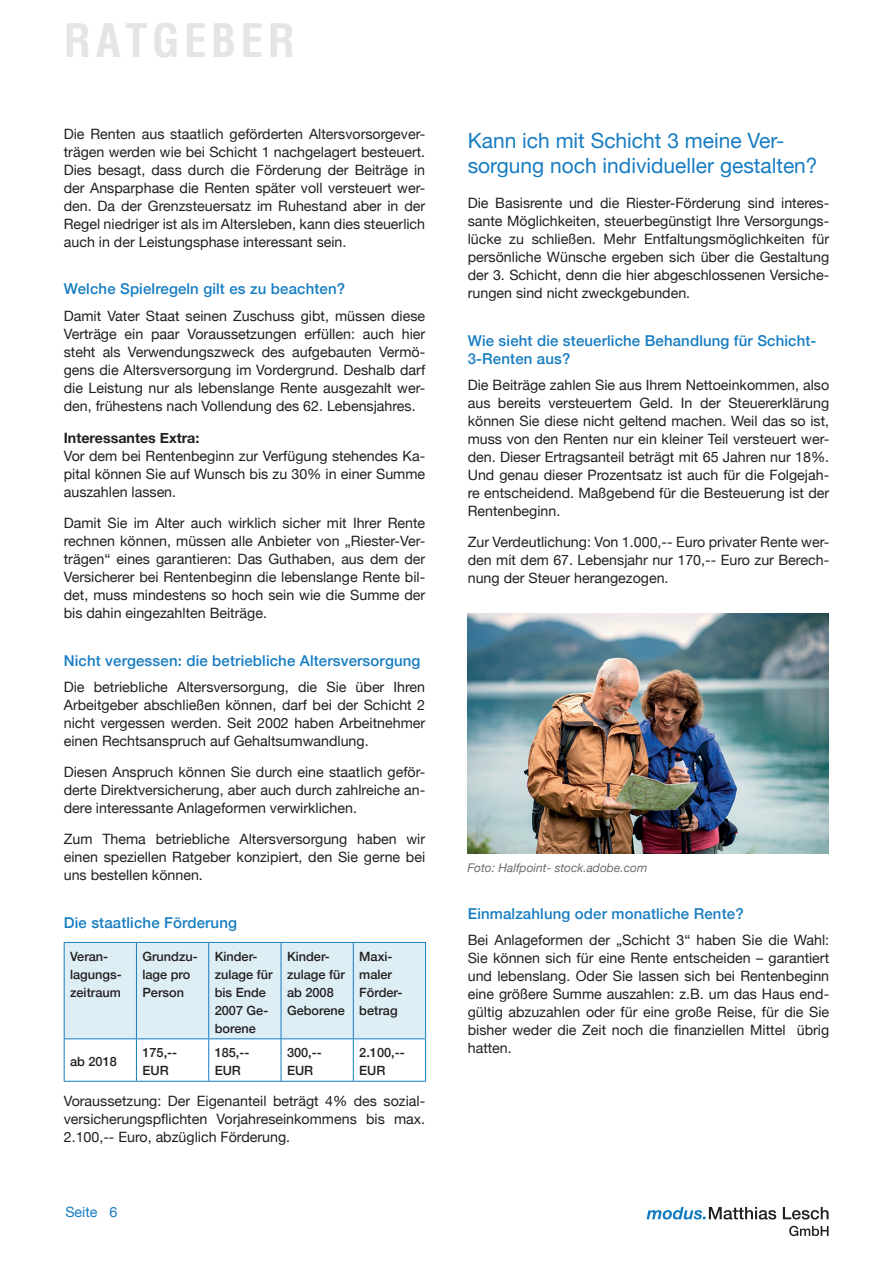
<style>
.page{position:relative;width:893px;height:1263px;background:#fff}
.page>*{position:absolute;margin:0;border:0;box-sizing:border-box;transform-origin:0 0}
.t1{font:700 condensed 45px "Helvetica";letter-spacing:.1em;color:#e6e4e5}
.t2{font:21px/25.2px "Helvetica Neue";color:#177dc2}
.t3{font:500 15px/18px "Helvetica Neue";letter-spacing:.01em;color:#177dc2}
.t4{font:14.25px/18px "Helvetica Neue";color:#231f20;text-align:justify}
.t5{font:700 14.25px "Helvetica Neue";color:#231f20}
.t6{font:14.25px "Helvetica Neue";color:#147dc2}
.t7{font:500 12.75px/18px "Helvetica Neue";color:#231f20}
.t8{font:italic 12px "Helvetica Neue";color:#6c6d70}
</style>
<div class="page">
<svg style="left:789px;top:1226px;width:40px;height:10px"></svg>
<svg style="left:646px;top:1207px;width:182px;height:12px"></svg>
<svg style="left:65px;top:943px;width:360px;height:138px"></svg>
<hr style="left:64px;top:942px;width:72px;height:1px;background:#147dc2">
<hr style="left:64px;top:943px;width:1px;height:95px;background:#147dc2">
<hr style="left:136px;top:942px;width:73px;height:1px;background:#147dc2">
<hr style="left:136px;top:943px;width:1px;height:95px;background:#147dc2">
<hr style="left:209px;top:942px;width:72px;height:1px;background:#147dc2">
<hr style="left:208px;top:943px;width:1px;height:95px;background:#147dc2">
<hr style="left:281px;top:942px;width:72px;height:1px;background:#147dc2">
<hr style="left:281px;top:943px;width:1px;height:95px;background:#147dc2">
<hr style="left:353px;top:942px;width:73px;height:1px;background:#147dc2">
<hr style="left:353px;top:943px;width:1px;height:95px;background:#147dc2">
<hr style="left:425px;top:943px;width:1px;height:95px;background:#147dc2">
<hr style="left:64px;top:1038px;width:72px;height:1px;background:#147dc2">
<hr style="left:64px;top:1039px;width:1px;height:42px;background:#147dc2">
<hr style="left:136px;top:1038px;width:73px;height:1px;background:#147dc2">
<hr style="left:136px;top:1039px;width:1px;height:42px;background:#147dc2">
<hr style="left:209px;top:1038px;width:72px;height:1px;background:#147dc2">
<hr style="left:208px;top:1039px;width:1px;height:42px;background:#147dc2">
<hr style="left:281px;top:1038px;width:72px;height:1px;background:#147dc2">
<hr style="left:281px;top:1039px;width:1px;height:42px;background:#147dc2">
<hr style="left:353px;top:1038px;width:73px;height:1px;background:#147dc2">
<hr style="left:353px;top:1039px;width:1px;height:42px;background:#147dc2">
<hr style="left:425px;top:1039px;width:1px;height:42px;background:#147dc2">
<hr style="left:64px;top:1081px;width:72px;height:1px;background:#147dc2">
<hr style="left:136px;top:1081px;width:73px;height:1px;background:#147dc2">
<hr style="left:209px;top:1081px;width:72px;height:1px;background:#147dc2">
<hr style="left:281px;top:1081px;width:72px;height:1px;background:#147dc2">
<hr style="left:353px;top:1081px;width:73px;height:1px;background:#147dc2">
<img style="left:467px;top:613px;width:362px;height:240px">
<h1 class="t1" style="left:64px;top:11px;width:233px">RATGEBER</h1>
<p class="t4" style="left:64px;top:125px;width:363px">Die Renten aus staatlich geförderten Altersvorsorgever&shy;trägen werden wie bei Schicht 1 nachgelagert besteuert.<br>Dies besagt, dass durch die Förderung der Beiträge in der Ansparphase die Renten später voll versteuert wer&shy;den. Da der Grenzsteuersatz im Ruhestand aber in der Regel niedriger ist als im Altersleben, kann dies steuerlich auch in der Leistungsphase interessant sein.</p>
<p class="t3" style="left:64px;top:279px;width:283px">Welche Spielregeln gilt es zu beachten?</p>
<p class="t4" style="left:64px;top:308px;width:363px">Damit Vater Staat seinen Zuschuss gibt, müssen diese Verträge ein paar Voraussetzungen erfüllen: auch hier steht als Verwendungszweck des aufgebauten Vermö&shy;gens die Altersversorgung im Vordergrund. Deshalb darf die Leistung nur als lebenslange Rente ausgezahlt wer&shy;den, frühestens nach Vollendung des 62. Lebensjahres.</p>
<p class="t5" style="left:64px;top:427px;width:137px">Interessantes Extra:</p>
<p class="t4" style="left:64px;top:448px;width:363px">Vor dem bei Rentenbeginn zur Verfügung stehendes Ka&shy;pital können Sie auf Wunsch bis zu 30% in einer Summe auszahlen lassen.</p>
<p class="t4" style="left:64px;top:515px;width:363px">Damit Sie im Alter auch wirklich sicher mit Ihrer Rente rechnen können, müssen alle Anbieter von „Riester-Ver&shy;trägen“ eines garantieren: Das Guthaben, aus dem der Versicherer bei Rentenbeginn die lebenslange Rente bil&shy;det, muss mindestens so hoch sein wie die Summe der bis dahin eingezahlten Beiträge.</p>
<p class="t3" style="left:64px;top:650px;width:358px">Nicht vergessen: die betriebliche Altersversorgung</p>
<p class="t4" style="left:64px;top:679px;width:363px">Die betriebliche Altersversorgung, die Sie über Ihren Arbeitgeber abschließen können, darf bei der Schicht 2 nicht vergessen werden. Seit 2002 haben Arbeitnehmer einen Rechtsanspruch auf Gehaltsumwandlung.</p>
<p class="t4" style="left:64px;top:764px;width:363px">Diesen Anspruch können Sie durch eine staatlich geför&shy;derte Direktversicherung, aber auch durch zahlreiche an&shy;dere interessante Anlageformen verwirklichen.</p>
<p class="t4" style="left:64px;top:830px;width:363px">Zum Thema betriebliche Altersversorgung haben wir einen speziellen Ratgeber konzipiert, den Sie gerne bei uns bestellen können.</p>
<p class="t3" style="left:64px;top:912px;width:175px">Die staatliche Förderung</p>
<p class="t7" style="left:70px;top:946px;width:53px">Veran&shy;lagungs&shy;zeitraum</p>
<p class="t7" style="left:142px;top:946px;width:57px">Grundzu&shy;lage pro<br>Person</p>
<p class="t7" style="left:215px;top:946px;width:59px">Kinder&shy;zulage für bis Ende<br>2007 Ge&shy;borene</p>
<p class="t7" style="left:287px;top:946px;width:59px">Kinder&shy;zulage für ab 2008<br>Geborene</p>
<p class="t7" style="left:359px;top:946px;width:45px">Maxi&shy;maler<br>Förder&shy;betrag</p>
<p class="t7" style="left:70px;top:1052px;width:48px">ab 2018</p>
<p class="t7" style="left:142px;top:1043px;width:36px">175,--<br>EUR</p>
<p class="t7" style="left:215px;top:1043px;width:36px">185,--<br>EUR</p>
<p class="t7" style="left:287px;top:1043px;width:36px">300,--<br>EUR</p>
<p class="t7" style="left:359px;top:1043px;width:47px">2.100,--<br>EUR</p>
<p class="t4" style="left:64px;top:1093px;width:363px">Voraussetzung: Der Eigenanteil beträgt 4% des sozial&shy;versicherungspflichten Vorjahreseinkommens bis max.<br>2.100,-- Euro, abzüglich Förderung.</p>
<p class="t6" style="left:65px;top:1202px;width:54px">Seite 6</p>
<h2 class="t2" style="left:468px;top:129px;width:351px">Kann ich mit Schicht 3 meine Ver&shy;sorgung noch individueller gestalten?</h2>
<p class="t4" style="left:468px;top:195px;width:363px">Die Basisrente und die Riester-Förderung sind interes&shy;sante Möglichkeiten, steuerbegünstigt Ihre Versorgungs&shy;lücke zu schließen. Mehr Entfaltungsmöglichkeiten für persönliche Wünsche ergeben sich über die Gestaltung der 3. Schicht, denn die hier abgeschlossenen Versiche&shy;rungen sind nicht zweckgebunden.</p>
<p class="t3" style="left:468px;top:330px;width:350px">Wie sieht die steuerliche Behandlung für Schicht-<br>3-Renten aus?</p>
<p class="t4" style="left:468px;top:377px;width:363px">Die Beiträge zahlen Sie aus Ihrem Nettoeinkommen, also aus bereits versteuertem Geld. In der Steuererklärung können Sie diese nicht geltend machen. Weil das so ist, muss von den Renten nur ein kleiner Teil versteuert wer&shy;den. Dieser Ertragsanteil beträgt mit 65 Jahren nur 18%.<br>Und genau dieser Prozentsatz ist auch für die Folgejah&shy;re entscheidend. Maßgebend für die Besteuerung ist der Rentenbeginn.</p>
<p class="t4" style="left:468px;top:534px;width:363px">Zur Verdeutlichung: Von 1.000,-- Euro privater Rente wer&shy;den mit dem 67. Lebensjahr nur 170,-- Euro zur Berech&shy;nung der Steuer herangezogen.</p>
<p class="t8" style="left:467px;top:859px;width:182px">Foto: Halfpoint- stock.adobe.com</p>
<p class="t3" style="left:468px;top:903px;width:277px">Einmalzahlung oder monatliche Rente?</p>
<p class="t4" style="left:468px;top:932px;width:363px">Bei Anlageformen der „Schicht 3“ haben Sie die Wahl:<br>Sie können sich für eine Rente entscheiden – garantiert und lebenslang. Oder Sie lassen sich bei Rentenbeginn eine größere Summe auszahlen: z.B. um das Haus end&shy;gültig abzuzahlen oder für eine große Reise, für die Sie bisher weder die Zeit noch die finanziellen Mittel übrig hatten.</p>
</div>
